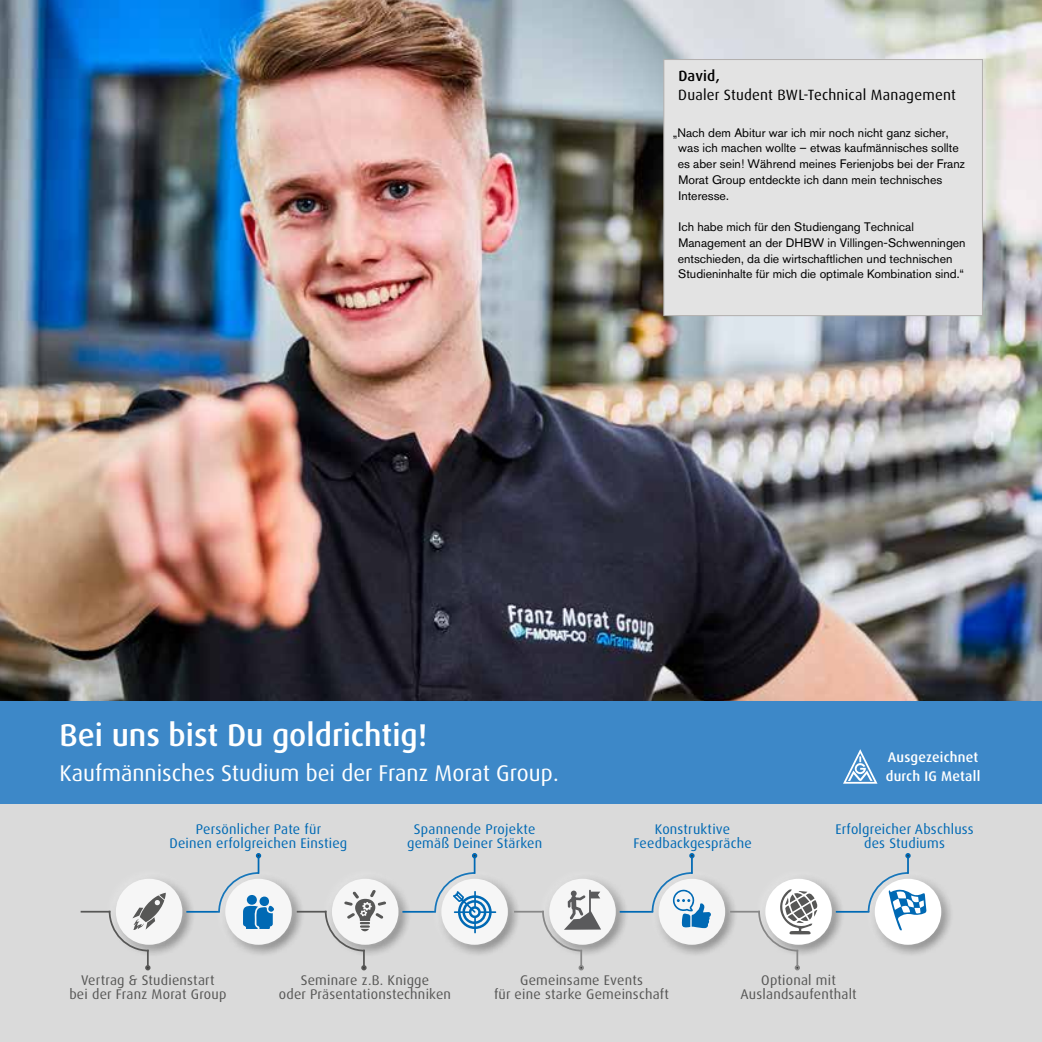
<style>
.page{position:relative;width:1042px;height:1042px;background:#fff}
.page>*{position:absolute;margin:0;border:0;box-sizing:border-box;transform-origin:0 0}
.t1{font:500 31.5px "Dax OT";color:#fff}
.t2{font:22.75px "Dax OT";color:#fff}
.t3{font:14.88px "Dax OT";letter-spacing:.015em;color:#000}
.t4{font:500 14.88px "Dax OT";letter-spacing:.015em;color:#000}
.t5{font:14px/14px "Dax OT";letter-spacing:.015em;color:#575756;text-align:center}
.t6{font:14px/14px "Dax OT";letter-spacing:.015em;color:#0069b4;text-align:center}
.t7{font:500 14px/18.9px "Dax OT";letter-spacing:.015em;color:#fff}
.t8{font:12.25px/15.8px "Akzidenz Grotesk Pro";color:#000}
</style>
<div class="page">
<div style="left:0;top:782px;width:1042px;height:260px;background:#dadada"></div>
<img style="left:0;top:0;width:1042px;height:701px">
<div style="left:0;top:701px;width:1042px;height:103px;background:#3d88c8"></div>
<div style="left:663px;top:59px;width:320px;height:257px;background:#e3e3e3;border:1px solid #b2afad"></div>
<div style="left:105px;top:868px;width:89px;height:87px;background:#fff;opacity:.75"></div>
<div style="left:116px;top:879px;width:66px;height:66px;background:#f6f6f6;border-radius:50%"></div>
<hr style="left:186px;top:911px;width:34px;height:1px;background:#0069b4">
<div style="left:214px;top:868px;width:89px;height:87px;background:#fff;opacity:.75"></div>
<div style="left:225px;top:879px;width:67px;height:66px;background:#f6f6f6;border-radius:50%"></div>
<div style="left:321px;top:868px;width:89px;height:87px;background:#fff;opacity:.75"></div>
<div style="left:332px;top:879px;width:66px;height:66px;background:#f6f6f6;border-radius:50%"></div>
<hr style="left:402px;top:911px;width:34px;height:1px;background:#0069b4">
<div style="left:430px;top:868px;width:89px;height:87px;background:#fff;opacity:.75"></div>
<div style="left:441px;top:879px;width:67px;height:66px;background:#f6f6f6;border-radius:50%"></div>
<div style="left:538px;top:868px;width:88px;height:87px;background:#fff;opacity:.75"></div>
<div style="left:549px;top:879px;width:67px;height:66px;background:#f6f6f6;border-radius:50%"></div>
<hr style="left:514px;top:911px;width:30px;height:1px;background:#878787">
<hr style="left:620px;top:911px;width:33px;height:1px;background:#0069b4">
<div style="left:648px;top:868px;width:88px;height:87px;background:#fff;opacity:.75"></div>
<div style="left:659px;top:879px;width:66px;height:66px;background:#f6f6f6;border-radius:50%"></div>
<div style="left:754px;top:868px;width:89px;height:87px;background:#fff;opacity:.75"></div>
<div style="left:765px;top:879px;width:67px;height:66px;background:#fff;border-radius:50%"></div>
<hr style="left:730px;top:911px;width:30px;height:1px;background:#878787">
<hr style="left:836px;top:911px;width:33px;height:1px;background:#0069b4">
<div style="left:864px;top:868px;width:88px;height:87px;background:#fff;opacity:.75"></div>
<div style="left:875px;top:879px;width:66px;height:66px;background:#fff;border-radius:50%"></div>
<svg style="left:81px;top:893px;width:85px;height:77px"></svg>
<svg style="left:297px;top:890px;width:89px;height:80px"></svg>
<svg style="left:433px;top:853px;width:63px;height:80px"></svg>
<svg style="left:541px;top:890px;width:60px;height:80px"></svg>
<svg style="left:867px;top:853px;width:59px;height:77px"></svg>
<svg style="left:217px;top:853px;width:57px;height:76px"></svg>
<svg style="left:651px;top:853px;width:60px;height:75px"></svg>
<svg style="left:757px;top:889px;width:61px;height:81px"></svg>
<svg style="left:843px;top:749px;width:34px;height:34px"></svg>
<p class="t4" style="left:678px;top:67px;width:43px">David,</p>
<p class="t3" style="left:678px;top:86px;width:279px">Dualer Student BWL-Technical Management</p>
<p class="t8" style="left:678px;top:124px;width:289px;text-indent:-5px">„Nach dem Abitur war ich mir noch nicht ganz sicher, was ich machen wollte – etwas kaufmännisches sollte es aber sein! Während meines Ferienjobs bei der Franz Morat Group entdeckte ich dann mein technisches Interesse.</p>
<p class="t8" style="left:678px;top:219px;width:289px">Ich habe mich für den Studiengang Technical Management an der DHBW in Villingen-Schwenningen entschieden, da die wirtschaftlichen und technischen Studieninhalte für mich die optimale Kombination sind.“</p>
<h1 class="t1" style="left:60px;top:715px;width:369px">Bei uns bist Du goldrichtig!</h1>
<h2 class="t2" style="left:60px;top:759px;width:501px">Kaufmännisches Studium bei der Franz Morat Group.</h2>
<p class="t6" style="left:169px;top:822px;width:179px">Persönlicher Pate für<br>Deinen erfolgreichen Einstieg</p>
<p class="t6" style="left:407px;top:822px;width:137px">Spannende Projekte gemäß Deiner Stärken</p>
<p class="t6" style="left:633px;top:822px;width:120px">Konstruktive<br>Feedbackgespräche</p>
<p class="t7" style="left:886px;top:748px;width:96px">Ausgezeichnet durch IG Metall</p>
<p class="t6" style="left:835px;top:822px;width:140px">Erfolgreicher Abschluss des Studiums</p>
<p class="t5" style="left:69px;top:973px;width:159px">Vertrag &amp; Studienstart<br>bei der Franz Morat Group</p>
<p class="t5" style="left:279px;top:973px;width:174px">Seminare z.B. Knigge<br>oder Präsentationstechniken</p>
<p class="t5" style="left:494px;top:973px;width:176px">Gemeinsame Events<br>für eine starke Gemeinschaft</p>
<p class="t5" style="left:740px;top:973px;width:118px">Optional mit<br>Auslandsaufenthalt</p>
</div>
